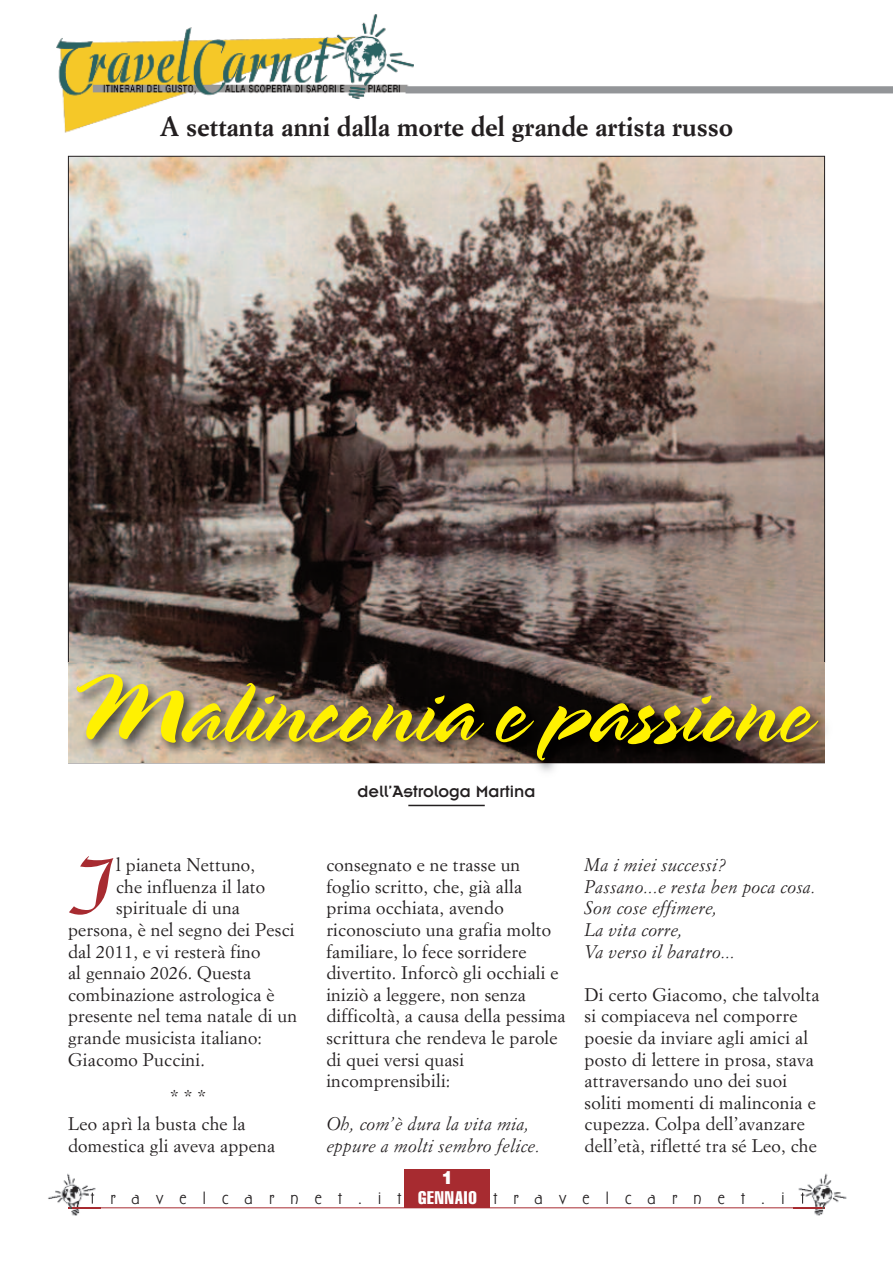
<style>
.page{position:relative;width:893px;height:1263px;background:#fff}
.page>*{position:absolute;margin:0;border:0;box-sizing:border-box;transform-origin:0 0}
.t1{font:96px "Spring LP";letter-spacing:-.005em;color:#fff101}
.t2{font:500 78.15px "Arkona";color:#a72b30}
.t3{font:700 27px "Simoncini Garamond";color:#231f20}
.t4{font:18px/21.6px "Simoncini Garamond";letter-spacing:.015em;color:#231f20}
.t5{font:italic 18px/21.6px "Simoncini Garamond";letter-spacing:.015em;color:#231f20}
.t6{font:18px "Hardwood LP";letter-spacing:.905em;color:#231f20}
.t7{font:18px "Insignia A";color:#231f20}
.t8{font:900 18px "Helvetica";color:#fff}
.s1{font-family:"Helvetica";font-stretch:extra-condensed;color:#fff}
</style>
<div class="page">
<img style="left:56px;top:14px;width:358px;height:119px">
<div style="left:405px;top:1169px;width:85px;height:39px;background:#a72b30"></div>
<hr style="left:68px;top:1207px;width:757px;height:1px;background:#a72b30">
<img style="left:48px;top:1173px;width:54px;height:43px">
<svg style="left:91px;top:1192px;width:4px;height:12px"></svg>
<img style="left:68px;top:1207px;width:33px;height:1px">
<img style="left:793px;top:1173px;width:54px;height:43px">
<svg style="left:801px;top:1193px;width:3px;height:10px"></svg>
<img style="left:794px;top:1207px;width:31px;height:1px">
<div style="left:406px;top:86px;width:487px;height:7px;background:#939598"></div>
<img style="left:70px;top:158px;width:753px;height:505px">
<img style="left:69px;top:663px;width:755px;height:99px">
<hr style="left:408px;top:805px;width:77px;height:1px;background:#231f20">
<h3 class="t3" style="left:160px;top:115px;width:575px">A settanta anni dalla morte del grande artista russo</h3>
<h1 class="t1" style="left:67px;top:678px;width:744px">Malinconia e passione</h1>
<p class="t7" style="left:358px;top:786px;width:179px">dell’Astrologa Martina</p>
<h2 class="t2" style="left:68px;top:859px;width:41px">I</h2>
<p class="t4" style="left:116px;top:855px;width:141px">l pianeta Nettuno,</p>
<p class="t4" style="left:116px;top:877px;width:151px">che influenza il lato</p>
<p class="t4" style="left:116px;top:899px;width:125px">spirituale di una</p>
<p class="t4" style="left:68px;top:920px;width:228px">persona, è nel segno dei Pesci</p>
<p class="t4" style="left:68px;top:942px;width:194px">dal 2011, e vi resterà fino</p>
<p class="t4" style="left:68px;top:963px;width:185px">al gennaio 2026. Questa</p>
<p class="t4" style="left:68px;top:985px;width:208px">combinazione astrologica è</p>
<p class="t4" style="left:68px;top:1007px;width:231px">presente nel tema natale di un</p>
<p class="t4" style="left:68px;top:1028px;width:196px">grande musicista italiano:</p>
<p class="t4" style="left:68px;top:1050px;width:138px">Giacomo Puccini.</p>
<p class="t4" style="left:68px;top:1084px;width:179px;line-height:27.6px;text-indent:102px">***<br>Leo aprì la busta che la</p>
<p class="t4" style="left:68px;top:1136px;width:209px">domestica gli aveva appena</p>
<p class="t4" style="left:326px;top:855px;width:241px">consegnato e ne trasse un foglio scritto, che, già alla prima occhiata, avendo riconosciuto una grafia molto familiare, lo fece sorridere divertito. Inforcò gli occhiali e iniziò a leggere, non senza difficoltà, a causa della pessima scrittura che rendeva le parole di quei versi quasi incomprensibili:</p>
<p class="t5" style="left:326px;top:1115px;width:215px">Oh, com’è dura la vita mia, eppure a molti sembro felice.</p>
<p class="t5" style="left:585px;top:855px;width:233px">Ma i miei successi?<br>Passano...e resta ben poca cosa.<br>Son cose effimere,<br>La vita corre,<br>Va verso il baratro...</p>
<p class="t4" style="left:585px;top:985px;width:236px">Di certo Giacomo, che talvolta si compiaceva nel comporre poesie da inviare agli amici al posto di lettere in prosa, stava attraversando uno dei suoi soliti momenti di malinconia e cupezza. Colpa dell’avanzare dell’età, rifletté tra sé Leo, che</p>
<p class="t8" style="left:441px;top:1171px;width:14px">1</p>
<p class="t6" style="left:90px;top:1191px;width:716px">travelcarnet.it<span class="s1">GENNAIO</span>travelcarnet.it</p>
</div>
